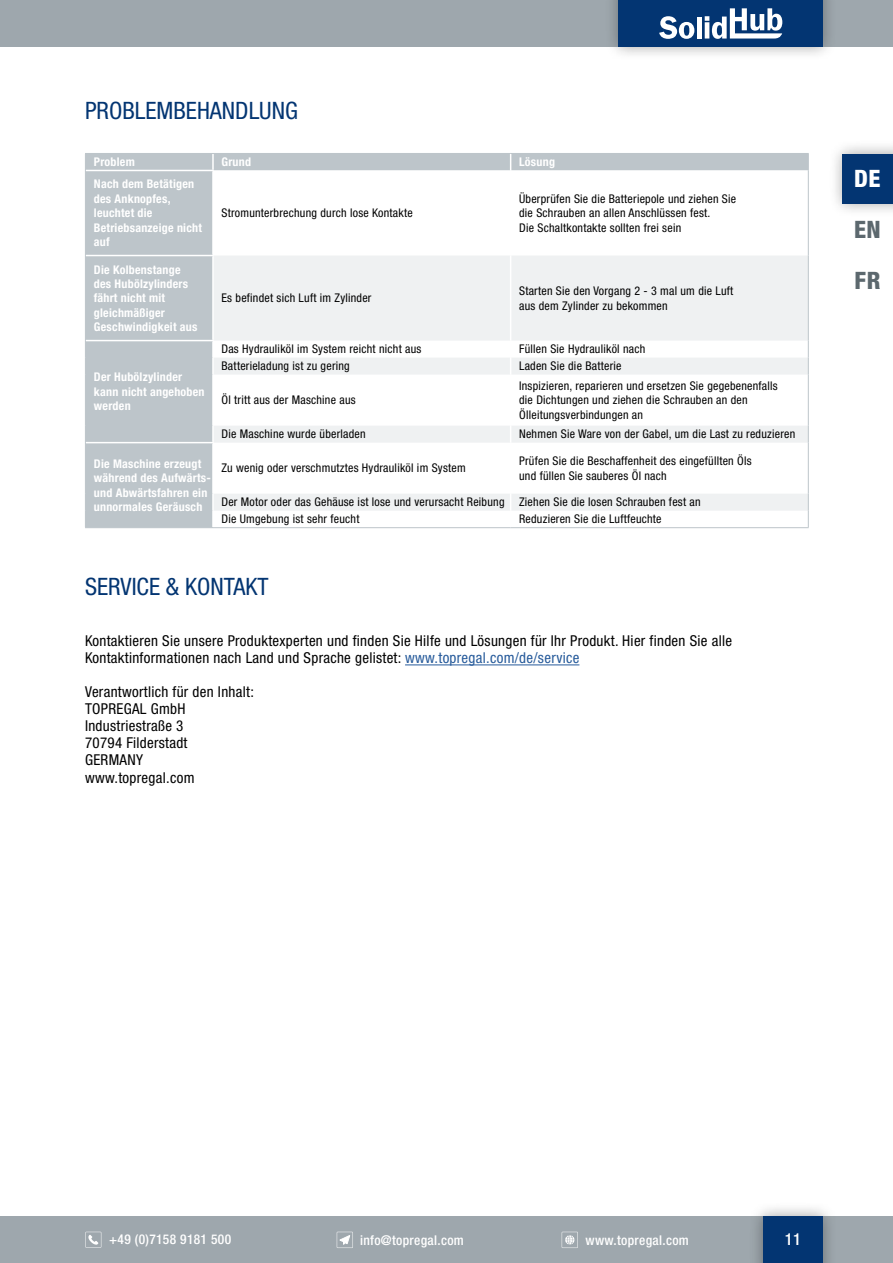
<style>
.page{position:relative;width:893px;height:1263px;background:#fff}
.page>*{position:absolute;margin:0;border:0;box-sizing:border-box;transform-origin:0 0}
.t1{font:condensed 24px "Helvetica Neue LT Pro";color:#033572}
.t2{font:800 condensed 24px/51px "Helvetica Neue LT Pro";color:#5c686e}
.t3{font:800 condensed 24px "Helvetica Neue LT Pro";color:#fff}
.t4{font:500 condensed 16.5px "Helvetica Neue LT Pro";color:#fff}
.t5{font:condensed 15px/17px "Helvetica Neue LT Pro";letter-spacing:.02em;color:#000}
.t6{font:500 condensed 13.5px "Helvetica Neue LT Pro";letter-spacing:.025em;color:#fff}
.t7{font:condensed 12px/14.4px "Helvetica Neue LT Pro";letter-spacing:.02em;color:#000}
.t8{font:700 condensed 12px/14.4px "Helvetica Neue LT Pro";letter-spacing:.02em;color:#fff}
.s1{color:#275b9b}
</style>
<div class="page">
<div style="left:0;top:1216px;width:893px;height:47px;background:#9ea7ad"></div>
<svg style="left:562px;top:1232px;width:16px;height:16px"></svg>
<svg style="left:337px;top:1232px;width:16px;height:16px"></svg>
<svg style="left:85px;top:1232px;width:16px;height:16px"></svg>
<div style="left:0;top:0;width:893px;height:47px;background:#9ea7ad"></div>
<div style="left:604px;top:0;width:233px;height:61px;background:#000;opacity:.35"></div>
<div style="left:619px;top:0;width:204px;height:47px;background:#033572"></div>
<div style="left:749px;top:1202px;width:88px;height:61px;background:#000;opacity:.35"></div>
<div style="left:763px;top:1216px;width:60px;height:47px;background:#033572"></div>
<div style="left:829px;top:139px;width:64px;height:78px;background:#000;opacity:.35"></div>
<div style="left:843px;top:154px;width:50px;height:49px;background:#033572"></div>
<svg style="left:659px;top:16px;width:35px;height:23px"></svg>
<hr style="left:697px;top:17px;width:4px;height:22px;background:#fff">
<svg style="left:705px;top:8px;width:77px;height:31px"></svg>
<div style="left:86px;top:154px;width:722px;height:373px;background:#bdc5ca"></div>
<svg style="left:214px;top:170px;width:594px;height:357px"></svg>
<svg style="left:214px;top:255px;width:594px;height:256px;fill:#eff1f2"></svg>
<svg style="left:510px;top:154px;width:1px;height:16px"></svg>
<hr style="left:510px;top:170px;width:1px;height:85px;background:#fff">
<hr style="left:510px;top:255px;width:1px;height:86px;background:#fff">
<svg style="left:212px;top:154px;width:2px;height:16px"></svg>
<hr style="left:86px;top:170px;width:128px;height:1px;background:#fff">
<hr style="left:212px;top:171px;width:2px;height:84px;background:#fff">
<hr style="left:86px;top:255px;width:128px;height:1px;background:#fff">
<hr style="left:212px;top:256px;width:2px;height:84px;background:#fff">
<hr style="left:86px;top:340px;width:128px;height:1px;background:#fff">
<svg style="left:212px;top:341px;width:2px;height:34px"></svg>
<svg style="left:510px;top:341px;width:1px;height:34px"></svg>
<hr style="left:212px;top:375px;width:2px;height:51px;background:#fff">
<hr style="left:510px;top:375px;width:1px;height:51px;background:#fff">
<svg style="left:212px;top:426px;width:2px;height:16px"></svg>
<svg style="left:510px;top:426px;width:1px;height:17px"></svg>
<hr style="left:86px;top:442px;width:128px;height:1px;background:#fff">
<hr style="left:212px;top:443px;width:2px;height:51px;background:#fff">
<hr style="left:510px;top:443px;width:1px;height:51px;background:#fff">
<svg style="left:212px;top:494px;width:2px;height:33px"></svg>
<svg style="left:510px;top:494px;width:1px;height:33px"></svg>
<hr style="left:85px;top:153px;width:128px;height:1px;background:#bdc5ca">
<svg style="left:85px;top:154px;width:1px;height:16px"></svg>
<hr style="left:213px;top:153px;width:298px;height:1px;background:#bdc5ca">
<hr style="left:511px;top:153px;width:298px;height:1px;background:#bdc5ca">
<svg style="left:808px;top:154px;width:1px;height:16px"></svg>
<hr style="left:85px;top:170px;width:1px;height:85px;background:#bdc5ca">
<hr style="left:808px;top:170px;width:1px;height:85px;background:#bdc5ca">
<hr style="left:85px;top:255px;width:1px;height:86px;background:#bdc5ca">
<hr style="left:808px;top:255px;width:1px;height:86px;background:#bdc5ca">
<svg style="left:85px;top:341px;width:1px;height:34px"></svg>
<hr style="left:85px;top:375px;width:1px;height:51px;background:#bdc5ca">
<svg style="left:85px;top:426px;width:1px;height:17px"></svg>
<svg style="left:808px;top:341px;width:1px;height:34px"></svg>
<hr style="left:808px;top:375px;width:1px;height:51px;background:#bdc5ca">
<svg style="left:808px;top:426px;width:1px;height:17px"></svg>
<hr style="left:85px;top:443px;width:1px;height:51px;background:#bdc5ca">
<svg style="left:85px;top:494px;width:1px;height:33px"></svg>
<hr style="left:85px;top:527px;width:128px;height:1px;background:#bdc5ca">
<hr style="left:808px;top:443px;width:1px;height:51px;background:#bdc5ca">
<svg style="left:808px;top:494px;width:1px;height:33px"></svg>
<hr style="left:213px;top:527px;width:298px;height:1px;background:#bdc5ca">
<hr style="left:511px;top:527px;width:298px;height:1px;background:#bdc5ca">
<hr style="left:405px;top:664px;width:174px;height:1px;background:#275b9b">
<h1 class="t1" style="left:85px;top:96px;width:214px">PROBLEMBEHANDLUNG</h1>
<p class="t8" style="left:94px;top:155px;width:42px">Problem</p>
<p class="t8" style="left:221px;top:155px;width:31px">Grund</p>
<p class="t8" style="left:519px;top:155px;width:37px">Lösung</p>
<p class="t8" style="left:94px;top:177px;width:110px">Nach dem Betätigen des Anknopfes, leuchtet die<br>Betriebsanzeige nicht auf</p>
<p class="t7" style="left:519px;top:191px;width:219px">Überprüfen Sie die Batteriepole und ziehen Sie die Schrauben an allen Anschlüssen fest.<br>Die Schaltkontakte sollten frei sein</p>
<p class="t7" style="left:221px;top:206px;width:193px">Stromunterbrechung durch lose Kontakte</p>
<p class="t8" style="left:94px;top:262px;width:105px">Die Kolbenstange des Hubölzylinders fährt nicht mit gleichmäßiger<br>Geschwindigkeit aus</p>
<p class="t8" style="left:94px;top:370px;width:112px">Der Hubölzylinder kann nicht angehoben werden</p>
<p class="t7" style="left:221px;top:291px;width:152px">Es befindet sich Luft im Zylinder</p>
<p class="t7" style="left:519px;top:284px;width:216px">Starten Sie den Vorgang 2 - 3 mal um die Luft aus dem Zylinder zu bekommen</p>
<p class="t7" style="left:221px;top:342px;width:201px">Das Hydrauliköl im System reicht nicht aus</p>
<p class="t7" style="left:519px;top:342px;width:128px">Füllen Sie Hydrauliköl nach</p>
<p class="t7" style="left:221px;top:359px;width:130px">Batterieladung ist zu gering</p>
<p class="t7" style="left:519px;top:359px;width:104px">Laden Sie die Batterie</p>
<p class="t7" style="left:221px;top:393px;width:136px">Öl tritt aus der Maschine aus</p>
<p class="t7" style="left:519px;top:378px;width:260px">Inspizieren, reparieren und ersetzen Sie gegebenenfalls die Dichtungen und ziehen die Schrauben an den<br>Ölleitungsverbindungen an</p>
<p class="t7" style="left:221px;top:427px;width:146px">Die Maschine wurde überladen</p>
<p class="t7" style="left:519px;top:427px;width:278px">Nehmen Sie Ware von der Gabel, um die Last zu reduzieren</p>
<p class="t8" style="left:94px;top:457px;width:118px">Die Maschine erzeugt während des Aufwärts&shy;und Abwärtsfahren ein unnormales Geräusch</p>
<p class="t7" style="left:221px;top:461px;width:246px">Zu wenig oder verschmutztes Hydrauliköl im System</p>
<p class="t7" style="left:519px;top:454px;width:234px">Prüfen Sie die Beschaffenheit des eingefüllten Öls und füllen Sie sauberes Öl nach</p>
<p class="t7" style="left:221px;top:494px;width:481px;line-height:16.8px">Der Motor oder das Gehäuse ist lose und verursacht Reibung Ziehen Sie die losen Schrauben fest an<br>Die Umgebung ist sehr feucht</p>
<p class="t7" style="left:519px;top:512px;width:144px">Reduzieren Sie die Luftfeuchte</p>
<h1 class="t1" style="left:85px;top:573px;width:185px">SERVICE &amp; KONTAKT</h1>
<p class="t5" style="left:85px;top:632px;width:649px">Kontaktieren Sie unsere Produktexperten und finden Sie Hilfe und Lösungen für Ihr Produkt. Hier finden Sie alle<br>Kontaktinformationen nach Land und Sprache gelistet: <span class="s1">www.topregal.com/de/service</span></p>
<p class="t5" style="left:85px;top:683px;width:170px">Verantwortlich für den Inhalt:<br>TOPREGAL GmbH<br>Industriestraße 3<br>70794 Filderstadt<br>GERMANY www.topregal.com</p>
<h1 class="t3" style="left:854px;top:164px;width:28px">DE</h1>
<h1 class="t2" style="left:854px;top:204px;width:28px">EN<br>FR</h1>
<p class="t6" style="left:109px;top:1231px;width:123px">+49 (0)7158 9181 500</p>
<p class="t6" style="left:360px;top:1232px;width:105px">info@topregal.com</p>
<p class="t6" style="left:585px;top:1232px;width:105px">www.topregal.com</p>
<h2 class="t4" style="left:785px;top:1229px;width:18px">11</h2>
</div>
